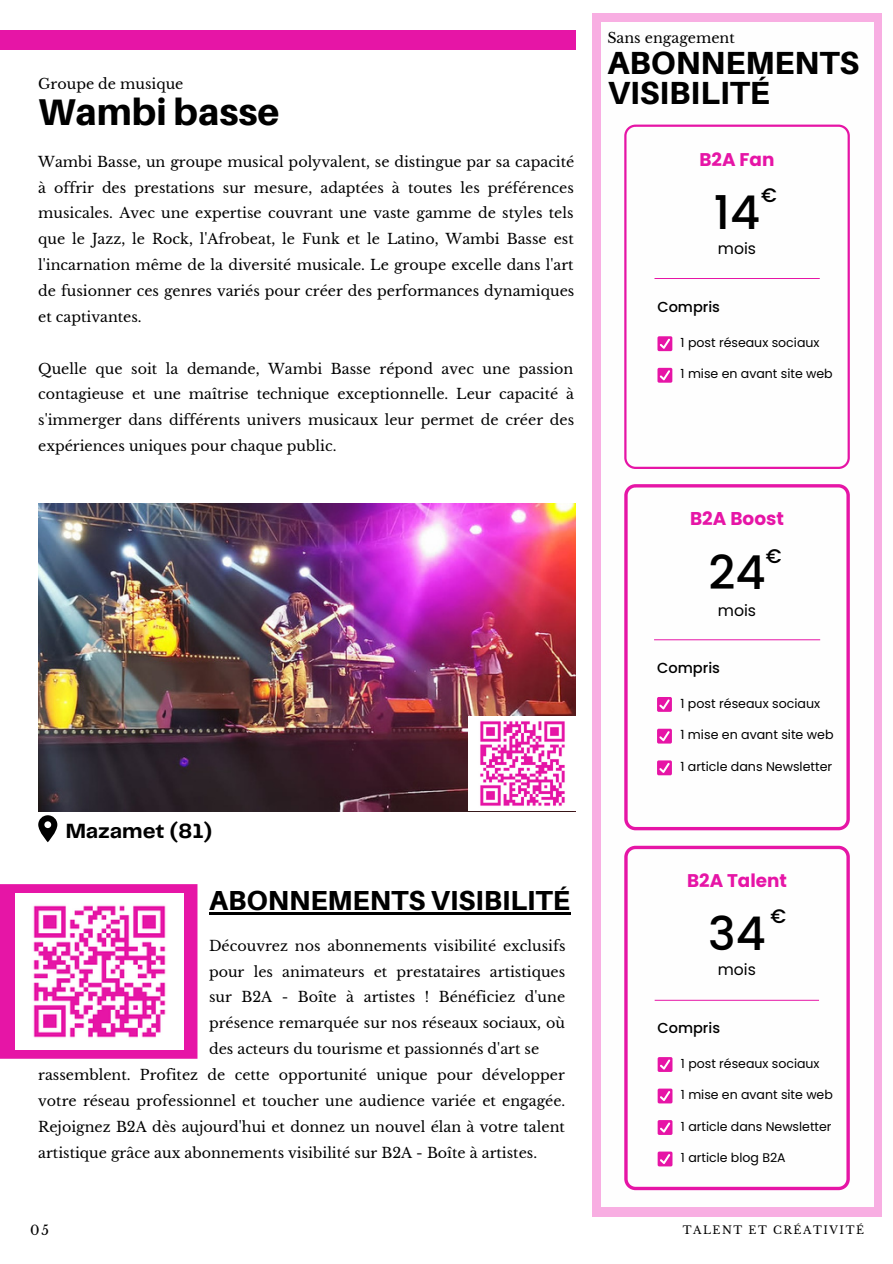
<style>
.page{position:relative;width:893px;height:1264px;background:#fff}
.page>*{position:absolute;margin:0;border:0;box-sizing:border-box;transform-origin:0 0}
.t1{font:500 46.65px "Poppins";color:#000}
.t2{font:500 46.5px "Poppins";color:#000}
.t3{font:500 46.35px "Poppins";color:#000}
.t4{font:800 37.35px "Aileron";color:#000}
.t5{font:800 31.95px "Aileron";color:#000}
.t6{font:800 27.45px "Aileron";color:#000}
.t7{font:700 21.3px "Telegraf";color:#000}
.t8{font:500 19.65px "Poppins";color:#000}
.t9{font:500 19.5px "Poppins";color:#000}
.t10{font:700 18.45px "Poppins";color:#e615a6}
.t11{font:700 18.3px "Poppins";color:#e615a6}
.t12{font:15.75px "Poppins";color:#000}
.t13{font:15.6px "Poppins";color:#000}
.t14{font:500 14.55px "Poppins";color:#000}
.t15{font:14.25px/25.8px "Libre Baskerville";color:#000;text-align:justify}
.t16{font:13.2px "Libre Baskerville";color:#000}
.t17{font:12.6px "Poppins";color:#000}
.t18{font:10.95px "Libre Baskerville";letter-spacing:.14em;color:#000}
</style>
<div class="page">
<img style="left:38px;top:503px;width:538px;height:308px">
<div style="left:0;top:30px;width:575px;height:19px;background:#e615a6"></div>
<svg style="left:38px;top:815px;width:19px;height:27px"></svg>
<div style="left:591px;top:14px;width:290px;height:1202px;background:#f8aee2"></div>
<div style="left:600px;top:22px;width:273px;height:1184px;background:#fefefe"></div>
<div style="left:0;top:884px;width:197px;height:174px;background:#e615a6"></div>
<img style="left:468px;top:716px;width:108px;height:94px">
<svg style="left:624px;top:125px;width:225px;height:344px"></svg>
<hr style="left:654px;top:278px;width:165px;height:1px;background:#e615a6">
<div style="left:657px;top:336px;width:15px;height:15px;background:#e615a6;border-radius:2px"></div>
<svg style="left:659px;top:338px;width:11px;height:11px"></svg>
<div style="left:657px;top:368px;width:15px;height:15px;background:#e615a6;border-radius:2px"></div>
<svg style="left:659px;top:370px;width:11px;height:10px"></svg>
<svg style="left:624px;top:484px;width:225px;height:346px"></svg>
<hr style="left:654px;top:639px;width:166px;height:1px;background:#e615a6">
<div style="left:657px;top:697px;width:15px;height:15px;background:#e615a6;border-radius:2px"></div>
<svg style="left:659px;top:699px;width:10px;height:10px"></svg>
<div style="left:657px;top:728px;width:15px;height:15px;background:#e615a6;border-radius:2px"></div>
<svg style="left:659px;top:731px;width:10px;height:10px"></svg>
<div style="left:657px;top:760px;width:15px;height:15px;background:#e615a6;border-radius:2px"></div>
<svg style="left:659px;top:763px;width:10px;height:10px"></svg>
<svg style="left:624px;top:845px;width:225px;height:345px"></svg>
<hr style="left:654px;top:999px;width:165px;height:1px;background:#e615a6">
<div style="left:657px;top:1057px;width:15px;height:14px;background:#e615a6;border-radius:2px"></div>
<svg style="left:660px;top:1059px;width:10px;height:10px"></svg>
<div style="left:657px;top:1088px;width:15px;height:15px;background:#e615a6;border-radius:2px"></div>
<svg style="left:660px;top:1091px;width:10px;height:10px"></svg>
<div style="left:657px;top:1120px;width:15px;height:14px;background:#e615a6;border-radius:2px"></div>
<svg style="left:660px;top:1122px;width:10px;height:10px"></svg>
<div style="left:657px;top:1151px;width:15px;height:15px;background:#e615a6;border-radius:2px"></div>
<svg style="left:660px;top:1154px;width:10px;height:9px"></svg>
<img style="left:16px;top:893px;width:167px;height:156px">
<hr style="left:209px;top:912px;width:361px;height:2px;background:#000">
<p class="t15" style="left:38px;top:71px;width:147px">Groupe de musique</p>
<p class="t4" style="left:38px;top:88px;width:243px">Wambi basse</p>
<p class="t15" style="left:38px;top:149px;width:537px">Wambi Basse, un groupe musical polyvalent, se distingue par sa capacité à offrir des prestations sur mesure, adaptées à toutes les préférences musicales. Avec une expertise couvrant une vaste gamme de styles tels que le Jazz, le Rock, l'Afrobeat, le Funk et le Latino, Wambi Basse est l'incarnation même de la diversité musicale. Le groupe excelle dans l'art de fusionner ces genres variés pour créer des performances dynamiques et captivantes.</p>
<p class="t15" style="left:38px;top:356px;width:537px">Quelle que soit la demande, Wambi Basse répond avec une passion contagieuse et une maîtrise technique exceptionnelle. Leur capacité à s'immerger dans différents univers musicaux leur permet de créer des expériences uniques pour chaque public.</p>
<p class="t7" style="left:66px;top:821px;width:148px">Mazamet (81)</p>
<p class="t6" style="left:209px;top:883px;width:362px">ABONNEMENTS VISIBILITÉ</p>
<p class="t15" style="left:209px;top:932px;width:358px">Découvrez nos abonnements visibilité exclusifs pour les animateurs et prestataires artistiques sur B2A - Boîte à artistes ! Bénéficiez d'une présence remarquée sur nos réseaux sociaux, où des acteurs du tourisme et passionnés d'art se</p>
<p class="t15" style="left:38px;top:1062px;width:528px">rassemblent. Profitez de cette opportunité unique pour développer votre réseau professionnel et toucher une audience variée et engagée.<br>Rejoignez B2A dès aujourd'hui et donnez un nouvel élan à votre talent artistique grâce aux abonnements visibilité sur B2A - Boîte à artistes.</p>
<p class="t15" style="left:607px;top:25px;width:129px">Sans engagement</p>
<p class="t5" style="left:607px;top:43px;width:253px">ABONNEMENTS</p>
<p class="t5" style="left:607px;top:73px;width:164px">VISIBILITÉ</p>
<p class="t10" style="left:699px;top:146px;width:76px">B2A Fan</p>
<p class="t9" style="left:761px;top:182px;width:17px">€</p>
<p class="t2" style="left:713px;top:180px;width:48px">14</p>
<p class="t13" style="left:718px;top:238px;width:40px">mois</p>
<p class="t14" style="left:657px;top:297px;width:64px">Compris</p>
<p class="t17" style="left:680px;top:333px;width:140px">1 post réseaux sociaux</p>
<p class="t17" style="left:680px;top:365px;width:154px">1 mise en avant site web</p>
<p class="t10" style="left:690px;top:506px;width:95px">B2A Boost</p>
<p class="t8" style="left:765px;top:542px;width:17px">€</p>
<p class="t1" style="left:708px;top:539px;width:59px">24</p>
<p class="t12" style="left:717px;top:599px;width:40px">mois</p>
<p class="t14" style="left:657px;top:657px;width:64px">Compris</p>
<p class="t17" style="left:680px;top:694px;width:141px">1 post réseaux sociaux</p>
<p class="t17" style="left:680px;top:726px;width:154px">1 mise en avant site web</p>
<p class="t17" style="left:680px;top:757px;width:153px">1 article dans Newsletter</p>
<p class="t11" style="left:687px;top:867px;width:101px">B2A Talent</p>
<p class="t9" style="left:770px;top:902px;width:17px">€</p>
<p class="t3" style="left:708px;top:900px;width:59px">34</p>
<p class="t13" style="left:717px;top:958px;width:40px">mois</p>
<p class="t14" style="left:657px;top:1017px;width:64px">Compris</p>
<p class="t17" style="left:681px;top:1054px;width:140px">1 post réseaux sociaux</p>
<p class="t17" style="left:681px;top:1085px;width:153px">1 mise en avant site web</p>
<p class="t17" style="left:681px;top:1117px;width:152px">1 article dans Newsletter</p>
<p class="t17" style="left:681px;top:1148px;width:106px">1 article blog B2A</p>
<p class="t16" style="left:30px;top:1222px;width:20px">05</p>
<p class="t18" style="left:682px;top:1223px;width:183px">TALENT ET CRÉATIVITÉ</p>
</div>
